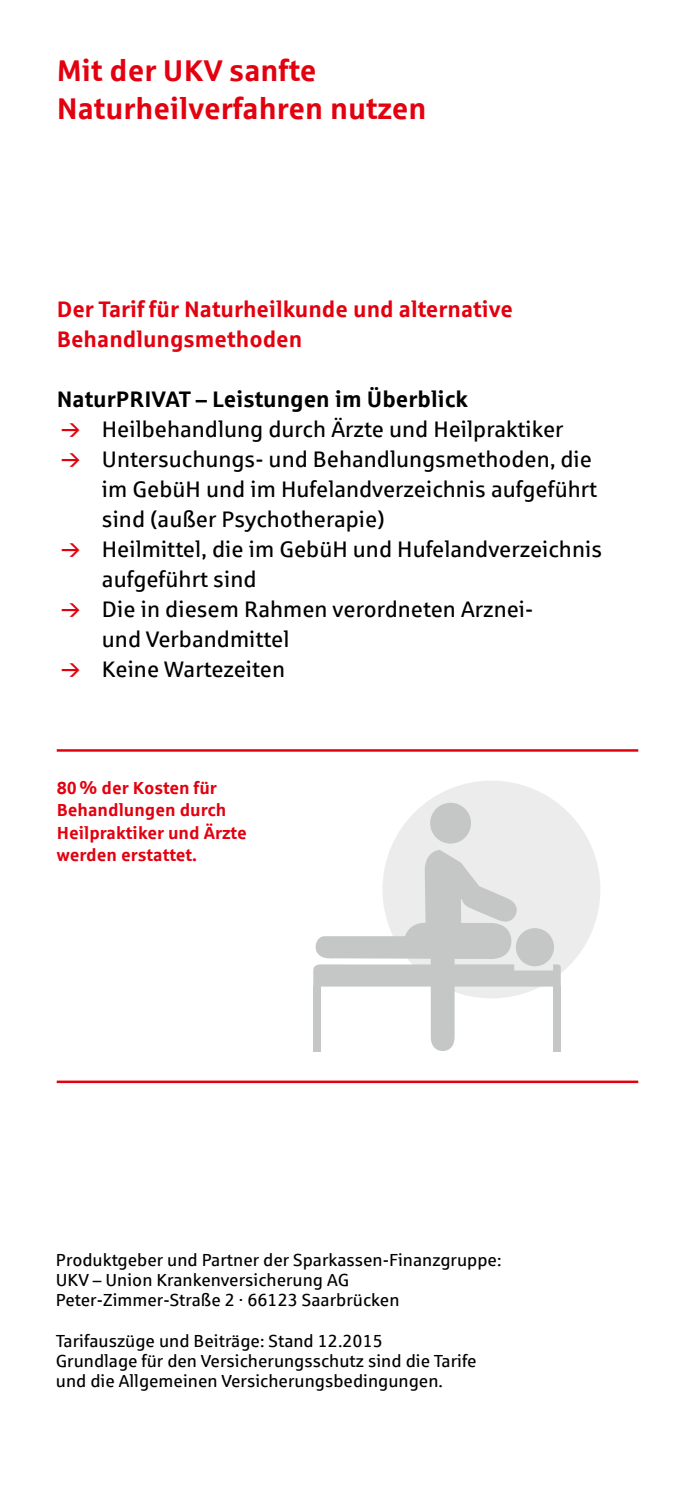
<style>
.page{position:relative;width:695px;height:1489px;background:#fff}
.page>*{position:absolute;margin:0;border:0;box-sizing:border-box;transform-origin:0 0}
.t1{font:700 30px/37.5px "Sparkasse Rg";color:#e3000f}
.t2{font:22.5px/30px "Sparkasse Rg";color:#000}
.t3{font:700 22.5px/30px "Sparkasse Rg";color:#e3000f}
.t4{font:700 22.5px "Sparkasse Rg";color:#000}
.t5{font:17.5px/20px "Sparkasse Rg";color:#000}
.t6{font:700 17.5px/22.5px "Sparkasse Rg";color:#e3000f}
</style>
<div class="page">
<div style="left:382px;top:780px;width:218px;height:218px;background:#ececed;border-radius:50%"></div>
<div style="left:313px;top:986px;width:8px;height:65px;background:#c5c6c6"></div>
<div style="left:553px;top:986px;width:7px;height:65px;background:#c5c6c6"></div>
<div style="left:430px;top:802px;width:41px;height:41px;background:#c5c6c6;border-radius:50%"></div>
<svg style="left:313px;top:849px;width:247px;height:201px"></svg>
<hr style="left:57px;top:749px;width:581px;height:2px;background:#e3000f">
<hr style="left:57px;top:1080px;width:581px;height:3px;background:#e3000f">
<h1 class="t1" style="left:57px;top:51px;width:371px">Mit der UKV sanfte<br>Naturheilverfahren nutzen</h1>
<p class="t3" style="left:57px;top:293px;width:458px">Der Tarif für Naturheilkunde und alternative<br>Behandlungsmethoden</p>
<p class="t4" style="left:57px;top:385px;width:413px">NaturPRIVAT – Leistungen im Überblick</p>
<p class="t2" style="left:102px;top:413px;width:501px">Heilbehandlung durch Ärzte und Heilpraktiker Untersuchungs- und Behandlungsmethoden, die im GebüH und im Hufelandverzeichnis aufgeführt sind (außer Psychotherapie)<br>Heilmittel, die im GebüH und Hufelandverzeichnis aufgeführt sind<br>Die in diesem Rahmen verordneten Arznei-<br>und Verbandmittel<br>Keine Wartezeiten</p>
<p class="t6" style="left:57px;top:775px;width:191px">80% der Kosten für<br>Behandlungen durch<br>Heilpraktiker und Ärzte werden erstattet.</p>
<p class="t5" style="left:56px;top:1249px;width:447px">Produktgeber und Partner der Sparkassen-Finanzgruppe:<br>UKV – Union Krankenversicherung AG<br>Peter-Zimmer-Straße 2 · 66123 Saarbrücken</p>
<p class="t5" style="left:56px;top:1329px;width:422px">Tarifauszüge und Beiträge: Stand 12.2015<br>Grundlage für den Versicherungsschutz sind die Tarife und die Allgemeinen Versicherungsbedingungen.</p>
</div>
